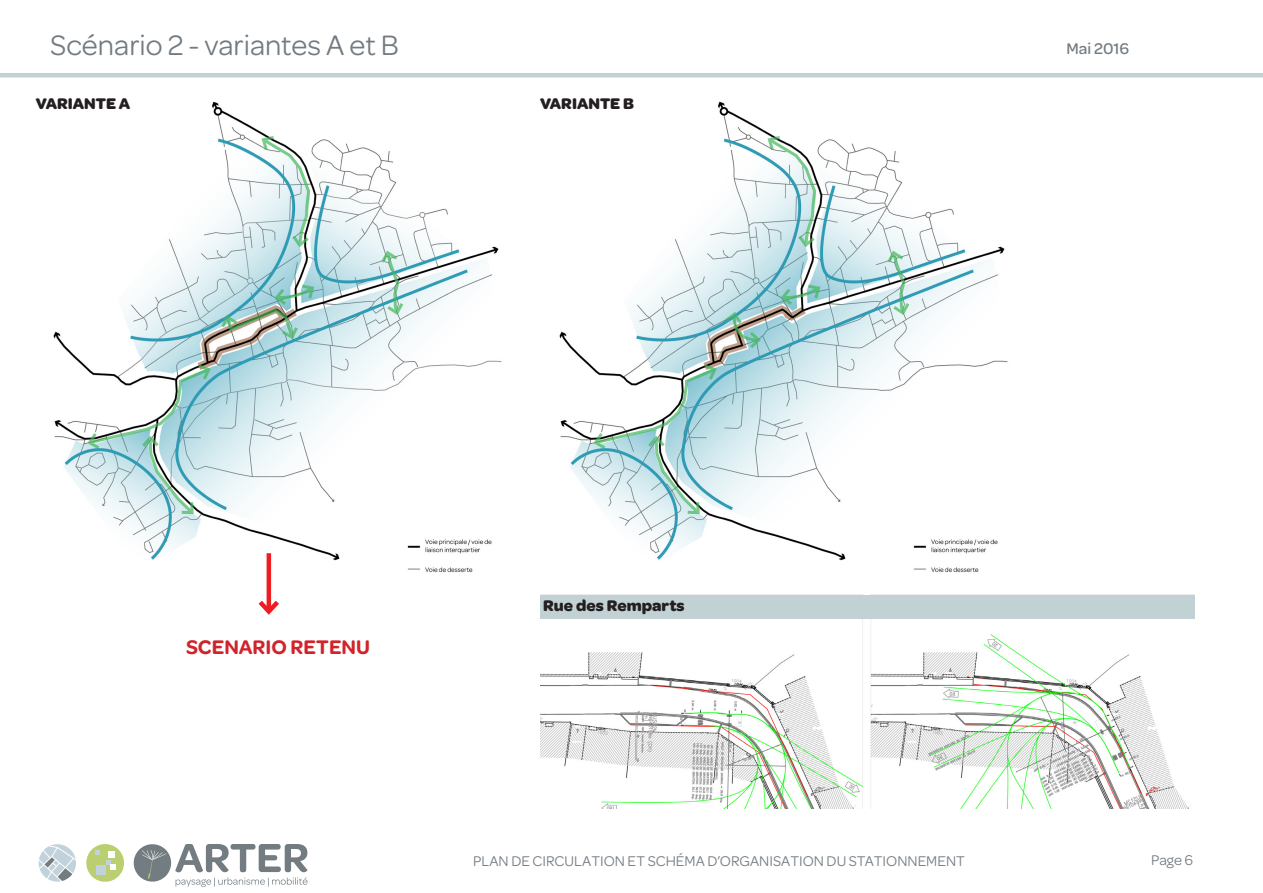
<style>
.page{position:relative;width:1263px;height:893px;background:#fff}
.page>*{position:absolute;margin:0;border:0;box-sizing:border-box;transform-origin:0 0}
.SOUS_TITRE{font:30px "Omnes";color:#737b81}
.t1{font:600 21px "Omnes";color:#d1232a}
.LEGENDE{font:700 16.5px "Omnes";color:#231f20}
.t2{font:500 16.5px "Omnes";color:#737b81}
.t3{font:15px "Omnes";color:#737b81}
</style>
<div class="page">
<svg style="left:86px;top:844px;width:38px;height:38px"></svg>
<div style="left:96px;top:865px;width:9px;height:9px;background:#c2d2dc"></div>
<svg style="left:38px;top:844px;width:38px;height:38px"></svg>
<svg style="left:133px;top:844px;width:175px;height:43px"></svg>
<hr style="left:0;top:73px;width:1263px;height:4px;background:#c2d1d4">
<img style="left:53px;top:101px;width:449px;height:477px">
<svg style="left:380px;top:249px;width:25px;height:68px;background:#b5d6cf"></svg>
<svg style="left:260px;top:135px;width:52px;height:114px"></svg>
<img style="left:220px;top:283px;width:96px;height:58px">
<svg style="left:86px;top:363px;width:126px;height:153px"></svg>
<img style="left:559px;top:101px;width:449px;height:472px">
<svg style="left:886px;top:249px;width:25px;height:68px;background:#b5d6cf"></svg>
<svg style="left:766px;top:135px;width:52px;height:114px"></svg>
<svg style="left:592px;top:363px;width:126px;height:153px"></svg>
<svg style="left:779px;top:283px;width:43px;height:23px"></svg>
<svg style="left:724px;top:310px;width:38px;height:40px;background:#9ab4ab"></svg>
<img style="left:540px;top:618px;width:655px;height:191px">
<div style="left:540px;top:595px;width:655px;height:23px;background:#c2d1d4"></div>
<hr style="left:267px;top:553px;width:4px;height:58px;background:#ee1d23">
<svg style="left:258px;top:596px;width:21px;height:19px"></svg>
<p class="SOUS_TITRE" style="left:50px;top:25px;width:350px">Scénario 2 - variantes A et B</p>
<p class="t2" style="left:1066px;top:37px;width:64px">Mai 2016</p>
<p class="LEGENDE" style="left:36px;top:91px;width:96px">VARIANTE A</p>
<p class="LEGENDE" style="left:540px;top:91px;width:96px">VARIANTE B</p>
<p class="t1" style="left:186px;top:632px;width:186px">SCENARIO RETENU</p>
<p class="LEGENDE" style="left:543px;top:593px;width:143px">Rue des Remparts</p>
<p class="t3" style="left:473px;top:850px;width:493px">PLAN DE CIRCULATION ET SCHÉMA D’ORGANISATION DU STATIONNEMENT</p>
<p class="t3" style="left:1151px;top:849px;width:43px">Page 6</p>
</div>
